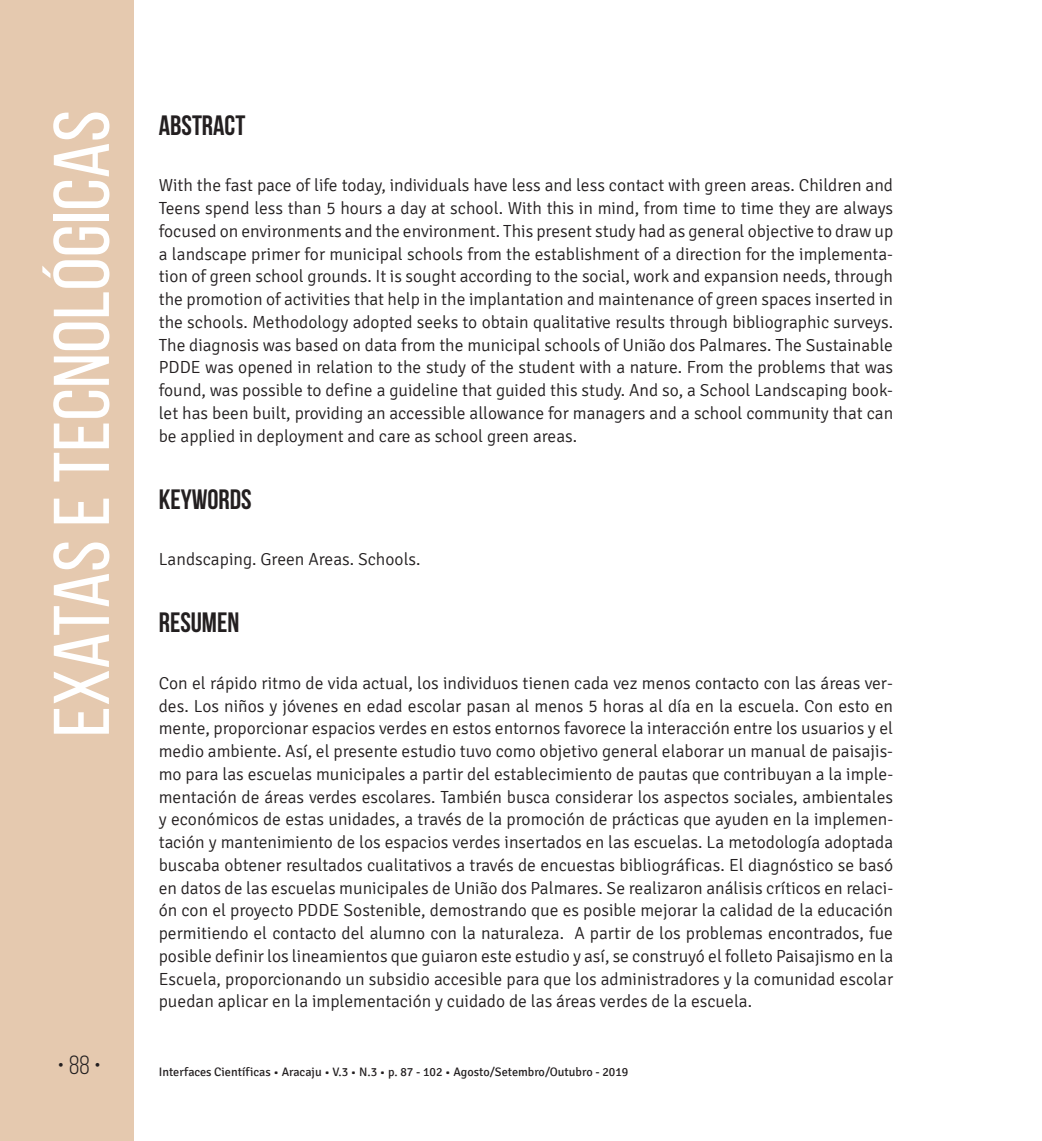
<style>
.page{position:relative;width:1042px;height:1141px;background:#fff}
.page>*{position:absolute;margin:0;border:0;box-sizing:border-box;transform-origin:0 0}
.t1{font:78.75px "Bebas Neue";color:#fff;scale:1.09 1}
.t2{font:700 28px "Bebas Neue";color:#231f20}
.t3{font:26.25px "Bebas Neue";color:#231f20}
.t4{font:300 17.5px/22.8px "Signika";color:#231f20;text-align:justify}
.t5{font:12.25px "Signika";color:#231f20}
</style>
<div class="page">
<div style="left:0;top:0;width:134px;height:1141px;background:#e5c9af"></div>
<h1 class="t1" style="left:39px;top:737px;width:577px;rotate:-90deg">Exatas e tecnológicas</h1>
<h2 class="t2" style="left:159px;top:110px;width:88px">ABSTRACT</h2>
<p class="t4" style="left:159px;top:175px;width:736px">With the fast pace of life today, individuals have less and less contact with green areas. Children and Teens spend less than 5 hours a day at school. With this in mind, from time to time they are always focused on environments and the environment. This present study had as general objective to draw up a landscape primer for municipal schools from the establishment of a direction for the implementa&shy;tion of green school grounds. It is sought according to the social, work and expansion needs, through the promotion of activities that help in the implantation and maintenance of green spaces inserted in the schools. Methodology adopted seeks to obtain qualitative results through bibliographic surveys.<br>The diagnosis was based on data from the municipal schools of União dos Palmares. The Sustainable PDDE was opened in relation to the study of the student with a nature. From the problems that was found, was possible to define a guideline that guided this study. And so, a School Landscaping book&shy;let has been built, providing an accessible allowance for managers and a school community that can be applied in deployment and care as school green areas.</p>
<h2 class="t2" style="left:159px;top:484px;width:94px">KEYWORDS</h2>
<p class="t4" style="left:159px;top:548px;width:263px">Landscaping. Green Areas. Schools.</p>
<h2 class="t2" style="left:159px;top:607px;width:82px">RESUMEN</h2>
<p class="t4" style="left:159px;top:672px;width:736px">Con el rápido ritmo de vida actual, los individuos tienen cada vez menos contacto con las áreas ver&shy;des. Los niños y jóvenes en edad escolar pasan al menos 5 horas al día en la escuela. Con esto en mente, proporcionar espacios verdes en estos entornos favorece la interacción entre los usuarios y el medio ambiente. Así, el presente estudio tuvo como objetivo general elaborar un manual de paisajis&shy;mo para las escuelas municipales a partir del establecimiento de pautas que contribuyan a la imple&shy;mentación de áreas verdes escolares. También busca considerar los aspectos sociales, ambientales y económicos de estas unidades, a través de la promoción de prácticas que ayuden en la implemen&shy;tación y mantenimiento de los espacios verdes insertados en las escuelas. La metodología adoptada buscaba obtener resultados cualitativos a través de encuestas bibliográficas. El diagnóstico se basó en datos de las escuelas municipales de União dos Palmares. Se realizaron análisis críticos en relaci&shy;ón con el proyecto PDDE Sostenible, demostrando que es posible mejorar la calidad de la educación permitiendo el contacto del alumno con la naturaleza. A partir de los problemas encontrados, fue posible definir los lineamientos que guiaron este estudio y así, se construyó el folleto Paisajismo en la Escuela, proporcionando un subsidio accesible para que los administradores y la comunidad escolar puedan aplicar en la implementación y cuidado de las áreas verdes de la escuela.</p>
<h3 class="t3" style="left:58px;top:1051px;width:45px">• 88 •</h3>
<p class="t5" style="left:159px;top:1065px;width:471px">Interfaces Científicas • Aracaju • V.3 • N.3 • p. 87 - 102 • Agosto/Setembro/Outubro - 2019</p>
</div>
